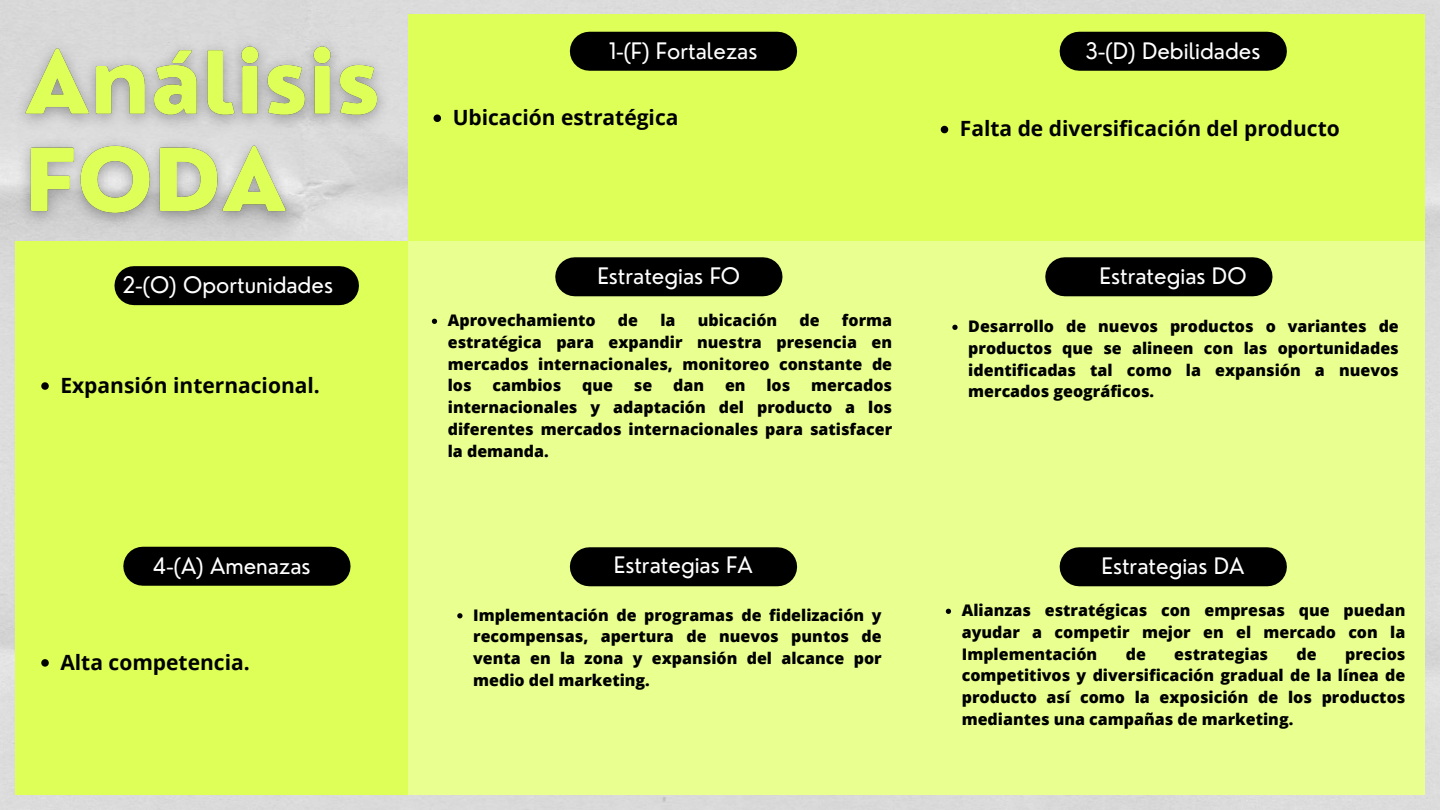
<style>
.page{position:relative;width:1440px;height:810px;background:#dbdbda}
.page>*{position:absolute;margin:0;border:0;box-sizing:border-box;transform-origin:0 0}
.t1{font:22.2px "Nourd";color:#fff}
.t2{font:700 21px "Open Sans";color:#000}
.t3{font:800 16px/21.8px "Open Sans";color:#000;text-align:justify}
</style>
<div class="page">
<svg style="left:0;top:589px;width:249px;height:221px;background:#dbddd3"></svg>
<img style="left:4px;top:28px;width:404px;height:209px">
<div style="left:16px;top:532px;width:392px;height:262px;background:#deff58"></div>
<svg style="left:41px;top:659px;width:8px;height:8px"></svg>
<div style="left:920px;top:15px;width:504px;height:227px;background:#deff58"></div>
<svg style="left:941px;top:126px;width:7px;height:7px"></svg>
<div style="left:408px;top:15px;width:512px;height:227px;background:#deff58"></div>
<svg style="left:434px;top:115px;width:7px;height:7px"></svg>
<div style="left:16px;top:242px;width:392px;height:290px;background:#deff58"></div>
<svg style="left:41px;top:382px;width:8px;height:8px"></svg>
<div style="left:143px;top:547px;width:188px;height:39px;background:#000"></div>
<div style="left:1079px;top:32px;width:188px;height:39px;background:#000"></div>
<div style="left:134px;top:266px;width:205px;height:39px;background:#000"></div>
<div style="left:589px;top:32px;width:189px;height:39px;background:#000"></div>
<div style="left:408px;top:242px;width:507px;height:286px;background:#e9ff8f"></div>
<div style="left:575px;top:257px;width:188px;height:39px;background:#000"></div>
<div style="left:408px;top:528px;width:507px;height:266px;background:#e9ff8f"></div>
<div style="left:589px;top:547px;width:189px;height:39px;background:#000"></div>
<div style="left:915px;top:242px;width:509px;height:286px;background:#e9ff8f"></div>
<div style="left:1065px;top:257px;width:188px;height:39px;background:#000"></div>
<div style="left:915px;top:528px;width:509px;height:266px;background:#e9ff8f"></div>
<div style="left:1079px;top:547px;width:188px;height:39px;background:#000"></div>
<svg style="left:432px;top:319px;width:5px;height:5px"></svg>
<svg style="left:952px;top:325px;width:6px;height:5px"></svg>
<svg style="left:457px;top:613px;width:6px;height:5px"></svg>
<svg style="left:946px;top:609px;width:5px;height:5px"></svg>
<p class="t1" style="left:123px;top:271px;width:212px">2-(O) Oportunidades</p>
<p class="t2" style="left:60px;top:370px;width:261px">Expansión internacional.</p>
<p class="t1" style="left:153px;top:552px;width:159px">4-(A) Amenazas</p>
<p class="t2" style="left:60px;top:647px;width:191px">Alta competencia.</p>
<p class="t1" style="left:609px;top:37px;width:150px">1-(F) Fortalezas</p>
<p class="t2" style="left:453px;top:103px;width:227px">Ubicación estratégica</p>
<p class="t1" style="left:597px;top:262px;width:144px">Estrategias FO</p>
<p class="t3" style="left:448px;top:309px;width:149px">Aprovechamiento</p>
<p class="t3" style="left:618px;top:309px;width:22px">de</p>
<p class="t3" style="left:660px;top:309px;width:17px">la</p>
<p class="t3" style="left:698px;top:309px;width:81px">ubicación</p>
<p class="t3" style="left:800px;top:309px;width:22px">de</p>
<p class="t3" style="left:448px;top:309px;width:446px;text-indent:394px">forma estratégica para expandir nuestra presencia en mercados internacionales, monitoreo constante de los</p>
<p class="t3" style="left:493px;top:374px;width:70px">cambios</p>
<p class="t3" style="left:582px;top:374px;width:32px">que</p>
<p class="t3" style="left:634px;top:374px;width:20px">se</p>
<p class="t3" style="left:673px;top:374px;width:32px">dan</p>
<p class="t3" style="left:725px;top:374px;width:22px">en</p>
<p class="t3" style="left:766px;top:374px;width:25px">los</p>
<p class="t3" style="left:448px;top:374px;width:446px;text-indent:363px">mercados internacionales y adaptación del producto a los diferentes mercados internacionales para satisfacer la demanda.</p>
<p class="t1" style="left:614px;top:551px;width:140px">Estrategias FA</p>
<p class="t1" style="left:1086px;top:37px;width:177px">3-(D) Debilidades</p>
<p class="t2" style="left:960px;top:114px;width:382px">Falta de diversificación del producto</p>
<p class="t1" style="left:1100px;top:262px;width:148px">Estrategias DO</p>
<p class="t3" style="left:968px;top:315px;width:432px">Desarrollo de nuevos productos o variantes de productos que se alineen con las oportunidades identificadas tal como la expansión a nuevos mercados geográficos.</p>
<p class="t1" style="left:1102px;top:552px;width:145px">Estrategias DA</p>
<p class="t3" style="left:473px;top:604px;width:410px">Implementación de programas de fidelización y recompensas, apertura de nuevos puntos de venta en la zona y expansión del alcance por medio del marketing.</p>
<p class="t3" style="left:962px;top:599px;width:445px">Alianzas estratégicas con empresas que puedan ayudar a competir mejor en el mercado con la Implementación</p>
<p class="t3" style="left:962px;top:643px;width:445px;text-indent:383px">precios competitivos y diversificación gradual de la línea de producto así como la exposición de los productos mediantes una campañas de marketing.</p>
<p class="t3" style="left:1126px;top:643px;width:22px">de</p>
<p class="t3" style="left:1174px;top:643px;width:95px">estrategias</p>
<p class="t3" style="left:1297px;top:643px;width:22px">de</p>
</div>
